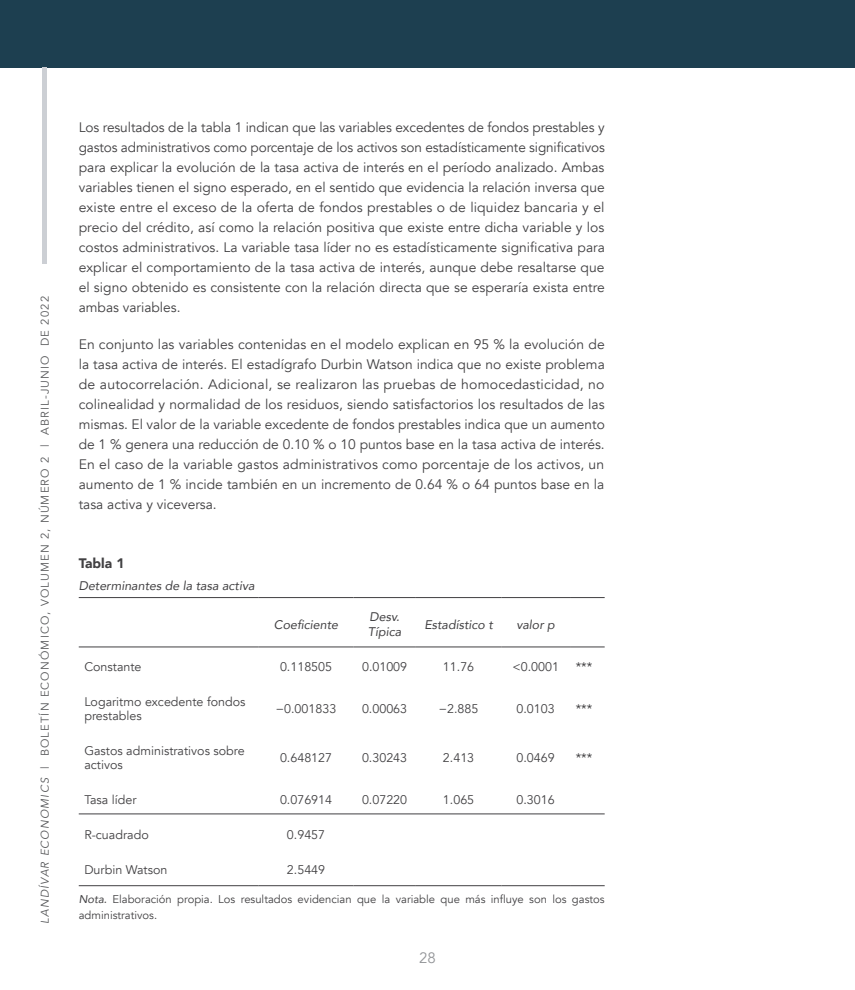
<style>
.page{position:relative;width:855px;height:990px;background:#fff}
.page>*{position:absolute;margin:0;border:0;box-sizing:border-box;transform-origin:0 0}
.t1{font:15px "Avenir";color:#939598}
.t2{font:13.75px/20px "Avenir";letter-spacing:.005em;color:#414042;text-align:justify}
.t3{font:900 13.75px "Avenir";color:#414042}
.t4{font:12.5px/14.4px "Avenir";color:#414042}
.t5{font:italic 12.5px/14.4px "Avenir";color:#414042}
.t6{font:11.25px/16.2px "Avenir";color:#414042}
.t7{font:11.25px "Avenir";letter-spacing:.1em;color:#58595b}
.s1{font-style:italic}
</style>
<div class="page">
<div style="left:0;top:0;width:855px;height:68px;background:#1d3f50"></div>
<div style="left:42px;top:68px;width:5px;height:196px;background:#cccfd4"></div>
<hr style="left:79px;top:597px;width:180px;height:1px;background:#414042">
<hr style="left:259px;top:597px;width:94px;height:1px;background:#414042">
<hr style="left:353px;top:597px;width:63px;height:1px;background:#414042">
<hr style="left:416px;top:597px;width:85px;height:1px;background:#414042">
<hr style="left:501px;top:597px;width:69px;height:1px;background:#414042">
<hr style="left:570px;top:597px;width:35px;height:1px;background:#414042">
<hr style="left:79px;top:647px;width:180px;height:1px;background:#414042">
<hr style="left:259px;top:647px;width:94px;height:1px;background:#414042">
<hr style="left:353px;top:647px;width:63px;height:1px;background:#414042">
<hr style="left:416px;top:647px;width:85px;height:1px;background:#414042">
<hr style="left:501px;top:647px;width:69px;height:1px;background:#414042">
<hr style="left:570px;top:647px;width:35px;height:1px;background:#414042">
<hr style="left:79px;top:885px;width:180px;height:1px;background:#414042">
<hr style="left:259px;top:885px;width:94px;height:1px;background:#414042">
<hr style="left:353px;top:885px;width:63px;height:1px;background:#414042">
<hr style="left:416px;top:885px;width:85px;height:1px;background:#414042">
<hr style="left:501px;top:885px;width:69px;height:1px;background:#414042">
<hr style="left:570px;top:885px;width:35px;height:1px;background:#414042">
<hr style="left:79px;top:814px;width:526px;height:1px;background:#414042">
<p class="t7" style="left:38px;top:924px;width:629px;rotate:-90deg"><span class="s1">LANDÍVAR ECONOMICS</span> | BOLETÍN ECONÓMICO, VOLUMEN 2, NÚMERO 2 | ABRIL-JUNIO DE 2022</p>
<p class="t2" style="left:79px;top:117px;width:528px">Los resultados de la tabla 1 indican que las variables excedentes de fondos prestables y gastos administrativos como porcentaje de los activos son estadísticamente significativos para explicar la evolución de la tasa activa de interés en el período analizado. Ambas variables tienen el signo esperado, en el sentido que evidencia la relación inversa que existe entre el exceso de la oferta de fondos prestables o de liquidez bancaria y el precio del crédito, así como la relación positiva que existe entre dicha variable y los costos administrativos. La variable tasa líder no es estadísticamente significativa para explicar el comportamiento de la tasa activa de interés, aunque debe resaltarse que el signo obtenido es consistente con la relación directa que se esperaría exista entre ambas variables.</p>
<p class="t2" style="left:79px;top:334px;width:528px">En conjunto las variables contenidas en el modelo explican en 95 % la evolución de la tasa activa de interés. El estadígrafo Durbin Watson indica que no existe problema de autocorrelación. Adicional, se realizaron las pruebas de homocedasticidad, no colinealidad y normalidad de los residuos, siendo satisfactorios los resultados de las mismas. El valor de la variable excedente de fondos prestables indica que un aumento de 1 % genera una reducción de 0.10 % o 10 puntos base en la tasa activa de interés.<br>En el caso de la variable gastos administrativos como porcentaje de los activos, un aumento de 1 % incide también en un incremento de 0.64 % o 64 puntos base en la tasa activa y viceversa.</p>
<p class="t3" style="left:79px;top:552px;width:47px">Tabla 1</p>
<p class="t5" style="left:79px;top:578px;width:177px">Determinantes de la tasa activa</p>
<p class="t5" style="left:274px;top:617px;width:66px">Coeficiente</p>
<p class="t5" style="left:368px;top:610px;width:35px">Desv.<br>Típica</p>
<p class="t5" style="left:424px;top:617px;width:70px">Estadístico t</p>
<p class="t5" style="left:516px;top:617px;width:40px">valor p</p>
<p class="t4" style="left:84px;top:659px;width:59px">Constante</p>
<p class="t4" style="left:280px;top:659px;width:54px">0.118505</p>
<p class="t4" style="left:362px;top:659px;width:47px">0.01009</p>
<p class="t4" style="left:443px;top:659px;width:33px">11.76</p>
<p class="t4" style="left:512px;top:659px;width:48px">&lt;0.0001</p>
<p class="t4" style="left:576px;top:659px;width:18px">***</p>
<p class="t4" style="left:84px;top:694px;width:163px">Logaritmo excedente fondos prestables</p>
<p class="t4" style="left:276px;top:702px;width:62px">−0.001833</p>
<p class="t4" style="left:362px;top:702px;width:47px">0.00063</p>
<p class="t4" style="left:439px;top:702px;width:41px">−2.885</p>
<p class="t4" style="left:517px;top:702px;width:40px">0.0103</p>
<p class="t4" style="left:576px;top:702px;width:18px">***</p>
<p class="t4" style="left:84px;top:744px;width:162px">Gastos administrativos sobre activos</p>
<p class="t4" style="left:280px;top:751px;width:54px">0.648127</p>
<p class="t4" style="left:362px;top:751px;width:47px">0.30243</p>
<p class="t4" style="left:443px;top:751px;width:33px">2.413</p>
<p class="t4" style="left:517px;top:751px;width:40px">0.0469</p>
<p class="t4" style="left:576px;top:751px;width:18px">***</p>
<p class="t4" style="left:84px;top:793px;width:54px">Tasa líder</p>
<p class="t4" style="left:280px;top:793px;width:54px">0.076914</p>
<p class="t4" style="left:362px;top:793px;width:47px">0.07220</p>
<p class="t4" style="left:443px;top:793px;width:33px">1.065</p>
<p class="t4" style="left:517px;top:793px;width:40px">0.3016</p>
<p class="t4" style="left:84px;top:828px;width:66px">R-cuadrado</p>
<p class="t4" style="left:287px;top:828px;width:40px">0.9457</p>
<p class="t4" style="left:84px;top:863px;width:85px">Durbin Watson</p>
<p class="t4" style="left:287px;top:863px;width:40px">2.5449</p>
<p class="t6" style="left:79px;top:891px;width:527px"><span class="s1">Nota.</span> Elaboración propia. Los resultados evidencian que la variable que más influye son los gastos administrativos.</p>
<p class="t1" style="left:419px;top:948px;width:18px">28</p>
</div>
